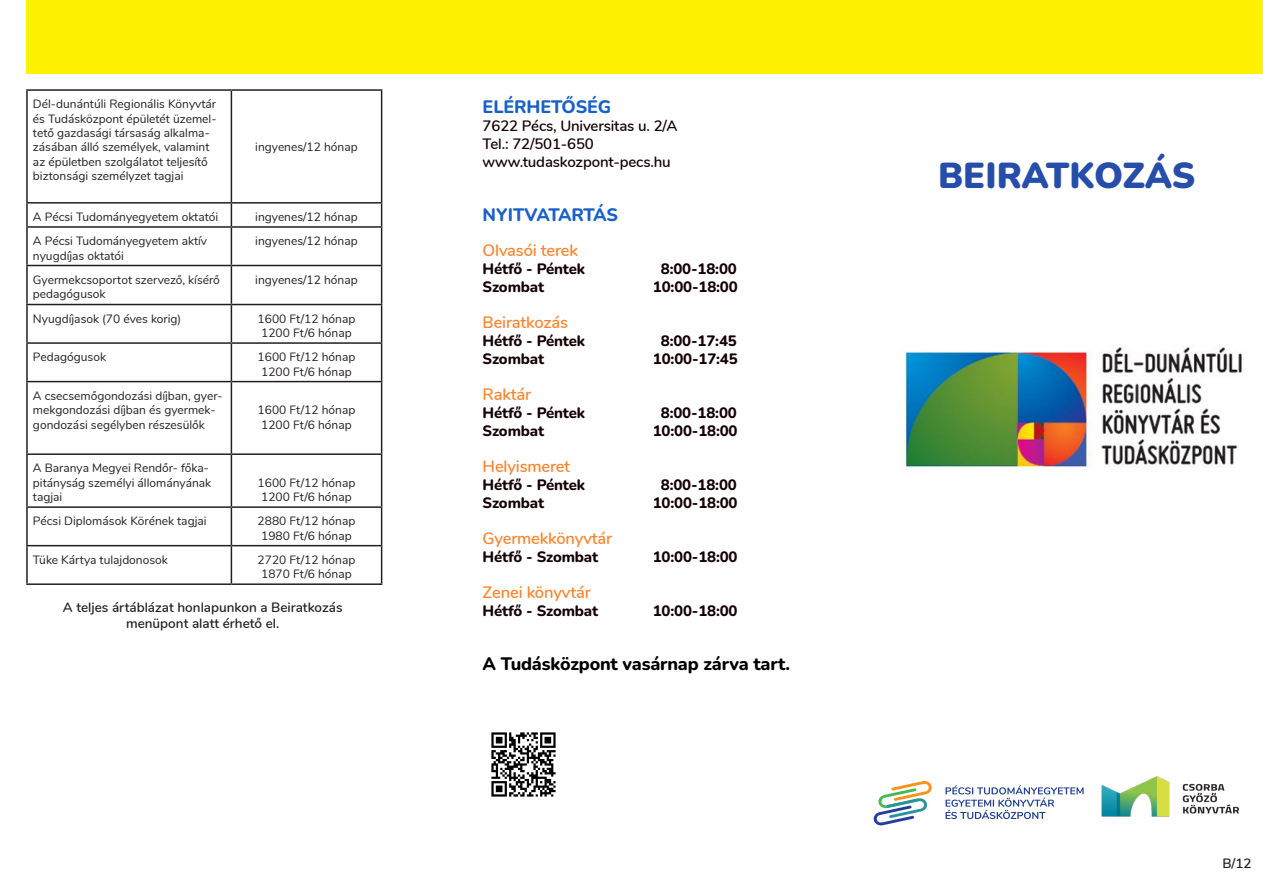
<style>
.page{position:relative;width:1263px;height:893px;background:#fff}
.page>*{position:absolute;margin:0;border:0;box-sizing:border-box;transform-origin:0 0}
.t1{font:900 36px "Nunito";letter-spacing:-.01em;color:#264da9}
.t2{font:800 18px "Nunito";letter-spacing:-.01em;color:#000001}
.t3{font:800 18px "Nunito";letter-spacing:-.01em;color:#1a61c6}
.t4{font:600 16.5px "Nunito";letter-spacing:-.01em;color:#fd842e}
.t5{font:800 15px "Nunito";letter-spacing:-.01em;color:#140003}
.t6{font:600 15px "Nunito";letter-spacing:-.01em;color:#140003}
.Paragraph_Style_1{font:600 13.5px "Nunito";color:#231f20}
.t7{font:12px/14.4px "Nunito";color:#231f20}
</style>
<div class="page">
<hr style="left:26px;top:89px;width:205px;height:2px;background:#231f20">
<hr style="left:26px;top:91px;width:2px;height:111px;background:#231f20">
<hr style="left:231px;top:89px;width:151px;height:2px;background:#231f20">
<hr style="left:231px;top:91px;width:1px;height:111px;background:#231f20">
<hr style="left:381px;top:91px;width:1px;height:111px;background:#231f20">
<hr style="left:26px;top:202px;width:205px;height:2px;background:#231f20">
<hr style="left:26px;top:204px;width:2px;height:22px;background:#231f20">
<hr style="left:231px;top:202px;width:151px;height:2px;background:#231f20">
<svg style="left:231px;top:204px;width:1px;height:22px"></svg>
<svg style="left:381px;top:204px;width:1px;height:22px"></svg>
<hr style="left:26px;top:226px;width:205px;height:2px;background:#231f20">
<hr style="left:26px;top:228px;width:2px;height:37px;background:#231f20">
<hr style="left:231px;top:226px;width:151px;height:2px;background:#231f20">
<hr style="left:231px;top:228px;width:1px;height:37px;background:#231f20">
<hr style="left:381px;top:228px;width:1px;height:37px;background:#231f20">
<hr style="left:26px;top:265px;width:205px;height:1px;background:#231f20">
<hr style="left:26px;top:266px;width:2px;height:38px;background:#231f20">
<hr style="left:231px;top:265px;width:151px;height:1px;background:#231f20">
<hr style="left:231px;top:266px;width:1px;height:38px;background:#231f20">
<hr style="left:381px;top:266px;width:1px;height:38px;background:#231f20">
<hr style="left:26px;top:304px;width:205px;height:1px;background:#231f20">
<hr style="left:26px;top:305px;width:2px;height:37px;background:#231f20">
<hr style="left:231px;top:304px;width:151px;height:1px;background:#231f20">
<hr style="left:231px;top:305px;width:1px;height:37px;background:#231f20">
<hr style="left:381px;top:305px;width:1px;height:37px;background:#231f20">
<hr style="left:26px;top:342px;width:205px;height:2px;background:#231f20">
<hr style="left:26px;top:344px;width:2px;height:37px;background:#231f20">
<hr style="left:231px;top:342px;width:151px;height:2px;background:#231f20">
<hr style="left:231px;top:344px;width:1px;height:37px;background:#231f20">
<hr style="left:381px;top:344px;width:1px;height:37px;background:#231f20">
<hr style="left:26px;top:381px;width:205px;height:1px;background:#231f20">
<hr style="left:26px;top:382px;width:2px;height:71px;background:#231f20">
<hr style="left:231px;top:381px;width:151px;height:1px;background:#231f20">
<hr style="left:231px;top:382px;width:1px;height:71px;background:#231f20">
<hr style="left:381px;top:382px;width:1px;height:71px;background:#231f20">
<hr style="left:26px;top:453px;width:205px;height:2px;background:#231f20">
<hr style="left:26px;top:455px;width:2px;height:51px;background:#231f20">
<hr style="left:231px;top:453px;width:151px;height:2px;background:#231f20">
<hr style="left:231px;top:455px;width:1px;height:51px;background:#231f20">
<hr style="left:381px;top:455px;width:1px;height:51px;background:#231f20">
<hr style="left:26px;top:506px;width:205px;height:2px;background:#231f20">
<hr style="left:26px;top:508px;width:2px;height:37px;background:#231f20">
<hr style="left:231px;top:506px;width:151px;height:2px;background:#231f20">
<hr style="left:231px;top:508px;width:1px;height:37px;background:#231f20">
<hr style="left:381px;top:508px;width:1px;height:37px;background:#231f20">
<hr style="left:26px;top:545px;width:205px;height:1px;background:#231f20">
<hr style="left:26px;top:546px;width:2px;height:37px;background:#231f20">
<hr style="left:231px;top:545px;width:151px;height:1px;background:#231f20">
<hr style="left:231px;top:546px;width:1px;height:37px;background:#231f20">
<hr style="left:381px;top:546px;width:1px;height:37px;background:#231f20">
<hr style="left:26px;top:583px;width:205px;height:2px;background:#231f20">
<hr style="left:231px;top:583px;width:151px;height:2px;background:#231f20">
<img style="left:899px;top:347px;width:343px;height:122px">
<div style="left:26px;top:0;width:1237px;height:74px;background:#fff101"></div>
<img style="left:491px;top:732px;width:65px;height:65px">
<img style="left:1101px;top:776px;width:139px;height:41px">
<svg style="left:873px;top:781px;width:59px;height:45px"></svg>
<svg style="left:945px;top:785px;width:138px;height:34px"></svg>
<p class="t7" style="left:33px;top:96px;width:185px">Dél-dunántúli Regionális Könyvtár és Tudásközpont épületét üzemel&shy;tető gazdasági társaság alkalma&shy;zásában álló személyek, valamint az épületben szolgálatot teljesítő biztonsági személyzet tagjai</p>
<p class="t7" style="left:255px;top:139px;width:104px">ingyenes/12 hónap</p>
<p class="t7" style="left:33px;top:209px;width:187px">A Pécsi Tudományegyetem oktatói</p>
<p class="t7" style="left:255px;top:209px;width:104px">ingyenes/12 hónap</p>
<p class="t7" style="left:33px;top:233px;width:176px">A Pécsi Tudományegyetem aktív nyugdíjas oktatói</p>
<p class="t7" style="left:255px;top:233px;width:104px">ingyenes/12 hónap</p>
<p class="t7" style="left:33px;top:272px;width:188px">Gyermekcsoportot szervező, kísérő pedagógusok</p>
<p class="t7" style="left:255px;top:272px;width:104px">ingyenes/12 hónap</p>
<p class="t7" style="left:33px;top:311px;width:150px">Nyugdíjasok (70 éves korig)</p>
<p class="t7" style="left:258px;top:311px;width:99px">1600 Ft/12 hónap</p>
<p class="t7" style="left:261px;top:325px;width:92px">1200 Ft/6 hónap</p>
<p class="t7" style="left:33px;top:349px;width:75px">Pedagógusok</p>
<p class="t7" style="left:258px;top:349px;width:99px">1600 Ft/12 hónap</p>
<p class="t7" style="left:261px;top:364px;width:92px">1200 Ft/6 hónap</p>
<p class="t7" style="left:33px;top:388px;width:191px">A csecsemőgondozási díjban, gyer&shy;mekgondozási díjban és gyermek&shy;gondozási segélyben részesülők</p>
<p class="t7" style="left:258px;top:402px;width:99px">1600 Ft/12 hónap</p>
<p class="t7" style="left:261px;top:416px;width:92px">1200 Ft/6 hónap</p>
<p class="t7" style="left:33px;top:460px;width:180px">A Baranya Megyei Rendőr- főka&shy;pitányság személyi állományának tagjai</p>
<p class="t7" style="left:258px;top:475px;width:99px">1600 Ft/12 hónap</p>
<p class="t7" style="left:261px;top:489px;width:92px">1200 Ft/6 hónap</p>
<p class="t7" style="left:33px;top:513px;width:175px">Pécsi Diplomások Körének tagjai</p>
<p class="t7" style="left:258px;top:513px;width:99px">2880 Ft/12 hónap</p>
<p class="t7" style="left:261px;top:528px;width:92px">1980 Ft/6 hónap</p>
<p class="t7" style="left:33px;top:552px;width:136px">Tüke Kártya tulajdonosok</p>
<p class="t7" style="left:258px;top:552px;width:99px">2720 Ft/12 hónap</p>
<p class="t7" style="left:261px;top:566px;width:92px">1870 Ft/6 hónap</p>
<p class="Paragraph_Style_1" style="left:63px;top:597px;width:281px">A teljes ártáblázat honlapunkon a Beiratkozás</p>
<p class="Paragraph_Style_1" style="left:126px;top:614px;width:155px">menüpont alatt érhető el.</p>
<p class="t3" style="left:483px;top:94px;width:130px">ELÉRHETŐSÉG</p>
<p class="t6" style="left:483px;top:115px;width:196px">7622 Pécs, Universitas u. 2/A</p>
<p class="t6" style="left:483px;top:133px;width:113px">Tel.: 72/501-650</p>
<p class="t6" style="left:483px;top:151px;width:190px">www.tudaskozpont-pecs.hu</p>
<p class="t3" style="left:483px;top:202px;width:137px">NYITVATARTÁS</p>
<p class="t4" style="left:483px;top:238px;width:97px">Olvasói terek</p>
<p class="t5" style="left:483px;top:258px;width:104px">Hétfő - Péntek</p>
<p class="t5" style="left:661px;top:258px;width:78px">8:00-18:00</p>
<p class="t5" style="left:483px;top:276px;width:63px">Szombat</p>
<p class="t5" style="left:653px;top:276px;width:86px">10:00-18:00</p>
<p class="t4" style="left:483px;top:310px;width:87px">Beiratkozás</p>
<p class="t5" style="left:483px;top:330px;width:104px">Hétfő - Péntek</p>
<p class="t5" style="left:661px;top:330px;width:78px">8:00-17:45</p>
<p class="t5" style="left:483px;top:348px;width:63px">Szombat</p>
<p class="t5" style="left:653px;top:348px;width:86px">10:00-17:45</p>
<p class="t4" style="left:483px;top:382px;width:50px">Raktár</p>
<p class="t5" style="left:483px;top:402px;width:104px">Hétfő - Péntek</p>
<p class="t5" style="left:661px;top:402px;width:78px">8:00-18:00</p>
<p class="t5" style="left:483px;top:420px;width:63px">Szombat</p>
<p class="t5" style="left:653px;top:420px;width:86px">10:00-18:00</p>
<p class="t4" style="left:483px;top:454px;width:89px">Helyismeret</p>
<p class="t5" style="left:483px;top:474px;width:104px">Hétfő - Péntek</p>
<p class="t5" style="left:661px;top:474px;width:78px">8:00-18:00</p>
<p class="t5" style="left:483px;top:492px;width:63px">Szombat</p>
<p class="t5" style="left:653px;top:492px;width:86px">10:00-18:00</p>
<p class="t4" style="left:483px;top:526px;width:131px">Gyermekkönyvtár</p>
<p class="t5" style="left:483px;top:546px;width:117px">Hétfő - Szombat</p>
<p class="t5" style="left:653px;top:546px;width:86px">10:00-18:00</p>
<p class="t4" style="left:483px;top:580px;width:110px">Zenei könyvtár</p>
<p class="t5" style="left:483px;top:600px;width:117px">Hétfő - Szombat</p>
<p class="t5" style="left:653px;top:600px;width:86px">10:00-18:00</p>
<p class="t2" style="left:483px;top:651px;width:309px">A Tudásközpont vasárnap zárva tart.</p>
<p class="t1" style="left:938px;top:149px;width:259px">BEIRATKOZÁS</p>
<p class="Paragraph_Style_1" style="left:1222px;top:853px;width:31px">B/12</p>
</div>
